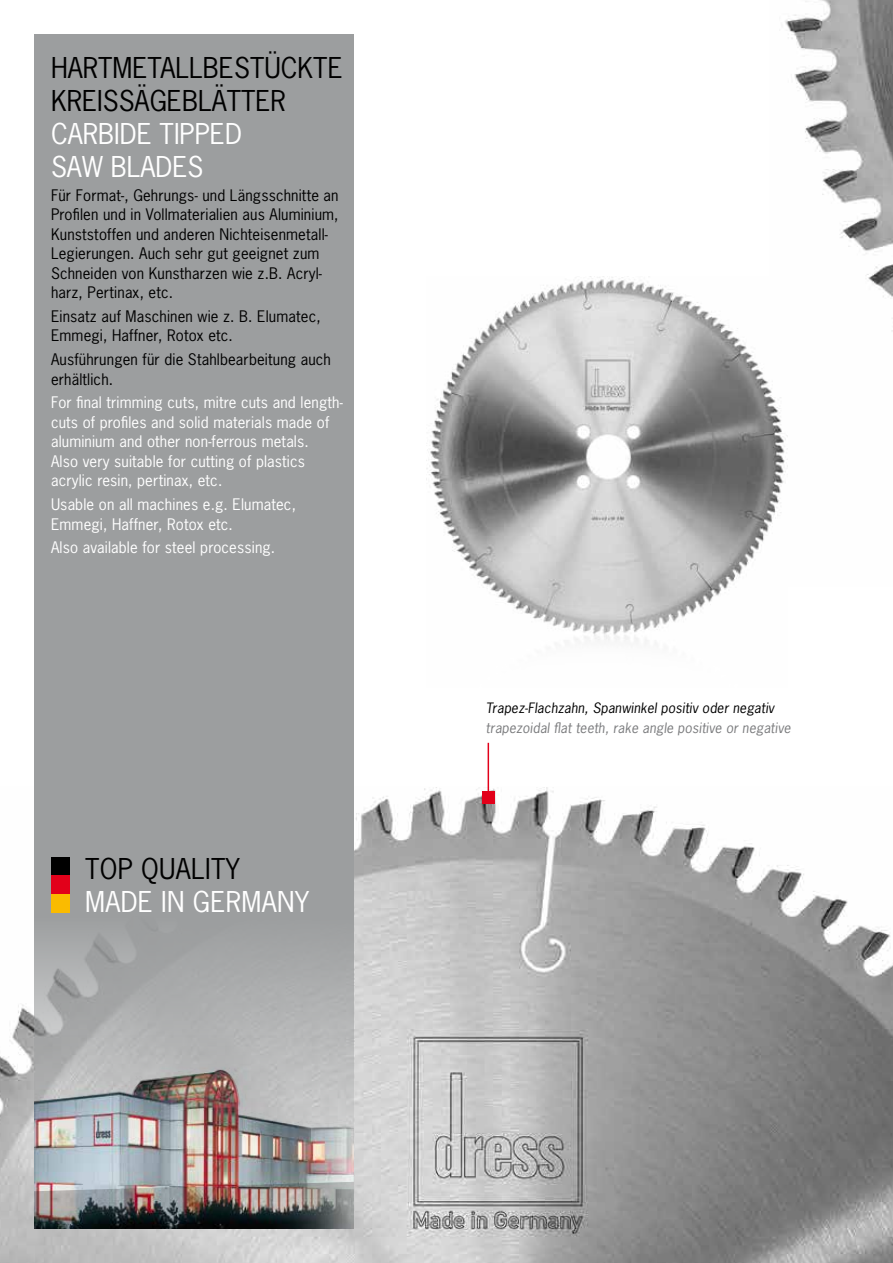
<style>
.page{position:relative;width:893px;height:1263px;background:#fff}
.page>*{position:absolute;margin:0;border:0;box-sizing:border-box;transform-origin:0 0}
.t1{font:27px/33px "News Gothic";color:#000}
.t2{font:27px/33px "News Gothic";color:#fff}
.t3{font:15px/19.5px "News Gothic";letter-spacing:.01em;color:#000}
.t4{font:15px/19.5px "News Gothic";letter-spacing:.01em;color:#fff}
.t5{font:italic 13.5px "News Gothic";letter-spacing:.01em;color:#7b7c7e}
.t6{font:italic 13.5px "News Gothic";letter-spacing:.01em;color:#000}
</style>
<div class="page">
<img style="left:0;top:787px;width:893px;height:476px">
<div style="left:34px;top:34px;width:320px;height:840px;background:#9c9e9f"></div>
<svg style="left:34px;top:874px;width:320px;height:162px;background:#a4a6a7"></svg>
<div style="left:51px;top:857px;width:19px;height:19px;background:#000"></div>
<div style="left:51px;top:875px;width:19px;height:19px;background:#e2001a"></div>
<div style="left:51px;top:894px;width:19px;height:19px;background:#fabb00"></div>
<img style="left:34px;top:1036px;width:320px;height:193px">
<img style="left:785px;top:0;width:108px;height:467px">
<img style="left:427px;top:277px;width:360px;height:326px">
<img style="left:511px;top:603px;width:193px;height:41px">
<div style="left:482px;top:791px;width:12px;height:13px;background:#e2001a"></div>
<hr style="left:488px;top:743px;width:1px;height:50px;background:#e2001a">
<h1 class="t1" style="left:51px;top:50px;width:293px">HARTMETALLBESTÜCKTE<br>KREISSÄGEBLÄTTER</h1>
<h1 class="t2" style="left:51px;top:116px;width:192px">CARBIDE TIPPED<br>SAW BLADES</h1>
<p class="t3" style="left:51px;top:185px;width:289px">Für Format-, Gehrungs- und Längsschnitte an Profilen und in Vollmaterialien aus Aluminium, Kunststoffen und anderen Nichteisenmetall-Legierungen. Auch sehr gut geeignet zum Schneiden von Kunstharzen wie z.B. Acryl&shy;harz, Pertinax, etc.</p>
<p class="t3" style="left:51px;top:306px;width:271px">Einsatz auf Maschinen wie z. B. Elumatec,<br>Emmegi, Haffner, Rotox etc.</p>
<p class="t3" style="left:51px;top:349px;width:281px">Ausführungen für die Stahlbearbeitung auch erhältlich.</p>
<p class="t4" style="left:51px;top:392px;width:293px">For final trimming cuts, mitre cuts and length&shy;cuts of profiles and solid materials made of aluminium and other non-ferrous metals.<br>Also very suitable for cutting of plastics acrylic resin, pertinax, etc.</p>
<p class="t4" style="left:51px;top:494px;width:246px">Usable on all machines e.g. Elumatec,<br>Emmegi, Haffner, Rotox etc.</p>
<p class="t4" style="left:51px;top:537px;width:226px">Also available for steel processing.</p>
<h1 class="t1" style="left:85px;top:852px;width:156px">TOP QUALITY</h1>
<h1 class="t2" style="left:85px;top:885px;width:226px">MADE IN GERMANY</h1>
<p class="t6" style="left:486px;top:699px;width:290px">Trapez-Flachzahn, Spanwinkel positiv oder negativ</p>
<p class="t5" style="left:486px;top:720px;width:306px">trapezoidal flat teeth, rake angle positive or negative</p>
</div>
